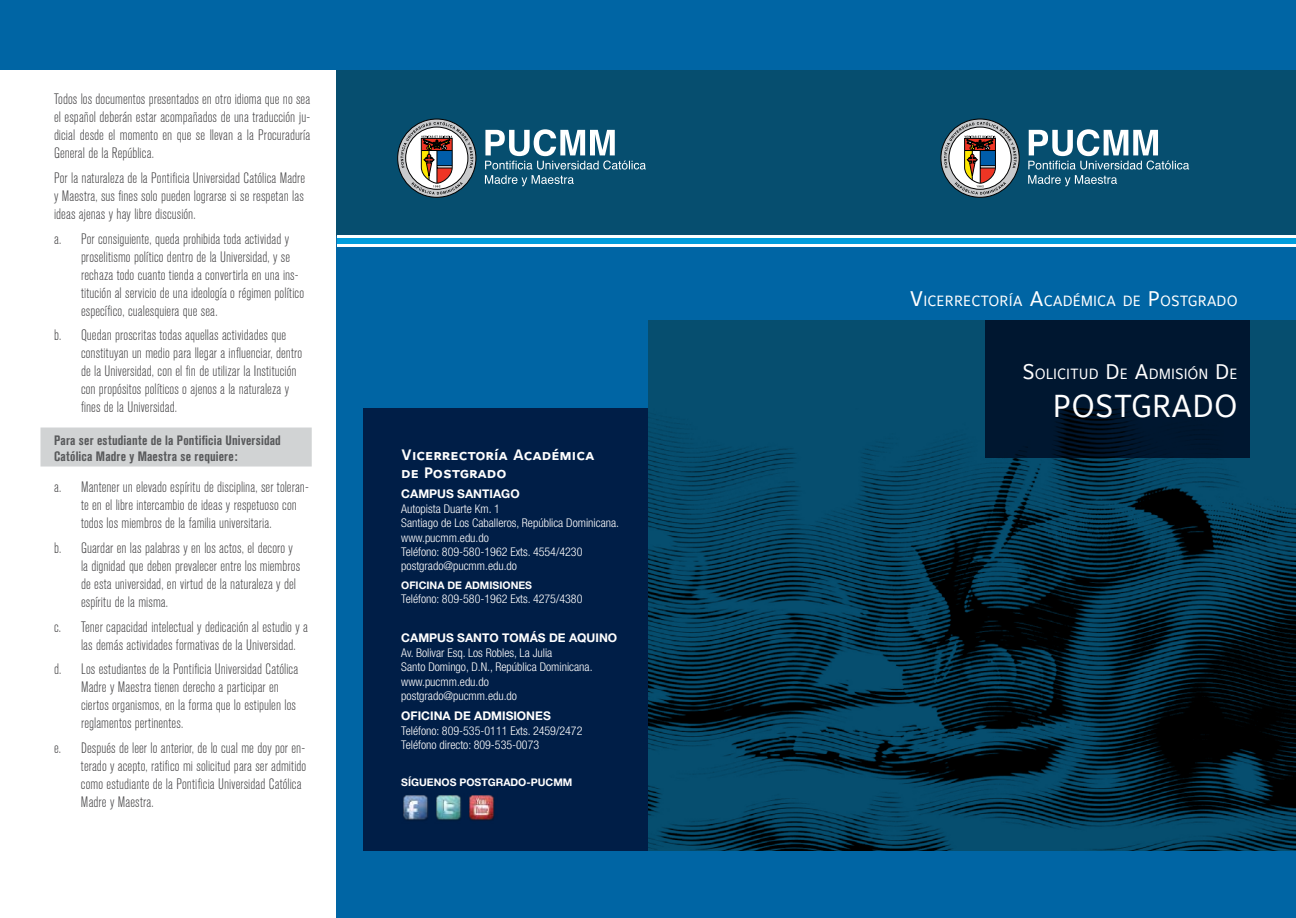
<style>
.page{position:relative;width:1296px;height:918px;background:#fff}
.page>*{position:absolute;margin:0;border:0;box-sizing:border-box;transform-origin:0 0}
.t1{font:31.5px "Maurea Regular Caps";color:#fff}
.t2{font:300 condensed 15px/18px "Akzidenz Grotesk BE";letter-spacing:.005em;color:#414042}
.t3{font:15px/18px "Maurea Bold Caps";color:#fff}
.t4{font:14.7px "Maurea Regular Caps";color:#fff}
.t5{font:700 condensed 13.5px/16.2px "Akzidenz Grotesk BE";letter-spacing:.015em;color:#58595b}
.t6{font:300 condensed 12px/14.4px "Helvetica Neue LT Com";color:#fff}
.t7{font:700 12px "Helvetica Neue LT Std";color:#fff}
.t8{font:700 10.5px "Helvetica Neue LT Std";color:#fff}
.s1{font-size:21px}
</style>
<div class="page">
<div style="left:337px;top:70px;width:959px;height:848px;background:#0065a4"></div>
<div style="left:337px;top:70px;width:959px;height:165px;background:#064e6f"></div>
<div style="left:648px;top:320px;width:648px;height:531px;background:#064e6f"></div>
<div style="left:0;top:0;width:1296px;height:70px;background:#0065a4"></div>
<svg style="left:397px;top:119px;width:79px;height:79px"></svg>
<svg style="left:485px;top:129px;width:161px;height:57px"></svg>
<svg style="left:940px;top:119px;width:80px;height:79px"></svg>
<svg style="left:1028px;top:129px;width:161px;height:57px"></svg>
<div style="left:337px;top:235px;width:959px;height:12px;background:#fff"></div>
<div style="left:337px;top:238px;width:959px;height:6px;background:#009ddc"></div>
<img style="left:648px;top:417px;width:648px;height:434px">
<div style="left:985px;top:320px;width:265px;height:138px;background:#001730"></div>
<div style="left:364px;top:408px;width:284px;height:443px;background:#001e47"></div>
<img style="left:403px;top:795px;width:25px;height:25px">
<img style="left:436px;top:795px;width:25px;height:25px">
<img style="left:469px;top:795px;width:25px;height:26px">
<div style="left:40px;top:428px;width:272px;height:39px;background:#d1d3d4"></div>
<p class="t2" style="left:54px;top:90px;width:258px;text-align:justify">Todos los documentos presentados en otro idioma que no sea el español deberán estar acompañados de una traducción ju&shy;dicial desde el momento en que se llevan a la Procuraduría General de la República.</p>
<p class="t2" style="left:54px;top:169px;width:253px;text-align:justify">Por la naturaleza de la Pontificia Universidad Católica Madre y Maestra, sus fines solo pueden lograrse si se respetan las ideas ajenas y hay libre discusión.</p>
<p class="t2" style="left:81px;top:230px;width:225px;text-indent:-27px">a. Por consiguiente, queda prohibida toda actividad y proselitismo político dentro de la Universidad, y se rechaza todo cuanto tienda a convertirla en una ins&shy;titución al servicio de una ideología o régimen político específico, cualesquiera que sea.</p>
<p class="t2" style="left:81px;top:327px;width:223px;text-indent:-27px">b. Quedan proscritas todas aquellas actividades que constituyan un medio para llegar a influenciar, dentro de la Universidad, con el fin de utilizar la Institución con propósitos políticos o ajenos a la naturaleza y fines de la Universidad.</p>
<p class="t5" style="left:54px;top:432px;width:228px">Para ser estudiante de la Pontificia Universidad<br>Católica Madre y Maestra se requiere:</p>
<p class="t2" style="left:81px;top:478px;width:229px;text-indent:-27px">a. Mantener un elevado espíritu de disciplina, ser toleran&shy;te en el libre intercambio de ideas y respetuoso con todos los miembros de la familia universitaria.</p>
<p class="t2" style="left:81px;top:539px;width:221px;text-indent:-27px">b. Guardar en las palabras y en los actos, el decoro y la dignidad que deben prevalecer entre los miembros de esta universidad, en virtud de la naturaleza y del espíritu de la misma.</p>
<p class="t2" style="left:81px;top:618px;width:228px;text-indent:-27px">c. Tener capacidad intelectual y dedicación al estudio y a las demás actividades formativas de la Universidad.</p>
<p class="t2" style="left:81px;top:661px;width:219px;text-indent:-27px">d. Los estudiantes de la Pontificia Universidad Católica Madre y Maestra tienen derecho a participar en ciertos organismos, en la forma que lo estipulen los reglamentos pertinentes.</p>
<p class="t2" style="left:81px;top:739px;width:227px;text-indent:-27px">e. Después de leer lo anterior, de lo cual me doy por en&shy;terado y acepto, ratifico mi solicitud para ser admitido como estudiante de la Pontificia Universidad Católica Madre y Maestra.</p>
<p class="t3" style="left:401px;top:447px;width:195px">Vicerrectoría Académica de Postgrado</p>
<p class="t7" style="left:401px;top:487px;width:120px">CAMPUS SANTIAGO</p>
<p class="t6" style="left:401px;top:501px;width:219px">Autopista Duarte Km. 1<br>Santiago de Los Caballeros, República Dominicana. www.pucmm.edu.do<br>Teléfono: 809-580-1962 Exts. 4554/4230 postgrado@pucmm.edu.do</p>
<p class="t8" style="left:401px;top:579px;width:132px">OFICINA DE ADMISIONES</p>
<p class="t6" style="left:401px;top:592px;width:183px">Teléfono: 809-580-1962 Exts. 4275/4380</p>
<p class="t7" style="left:401px;top:631px;width:218px">CAMPUS SANTO TOMÁS DE AQUINO</p>
<p class="t6" style="left:401px;top:645px;width:193px">Av. Bolivar Esq. Los Robles, La Julia<br>Santo Domingo, D.N., República Dominicana. www.pucmm.edu.do postgrado@pucmm.edu.do</p>
<p class="t7" style="left:401px;top:709px;width:151px">OFICINA DE ADMISIONES</p>
<p class="t6" style="left:401px;top:723px;width:183px">Teléfono: 809-535-0111 Exts. 2459/2472<br>Teléfono directo: 809-535-0073</p>
<p class="t8" style="left:401px;top:776px;width:173px">SÍGUENOS POSTGRADO-PUCMM</p>
<p class="t4" style="left:909px;top:292px;width:330px"><span class="s1">V</span>ICERRECTORÍA <span class="s1">A</span>CADÉMICA DE <span class="s1">P</span>OSTGRADO</p>
<p class="t4" style="left:1022px;top:366px;width:217px"><span class="s1">S</span>OLICITUD <span class="s1">D</span>E <span class="s1">A</span>DMISIÓN <span class="s1">D</span>E</p>
<h1 class="t1" style="left:1053px;top:388px;width:186px">POSTGRADO</h1>
</div>
